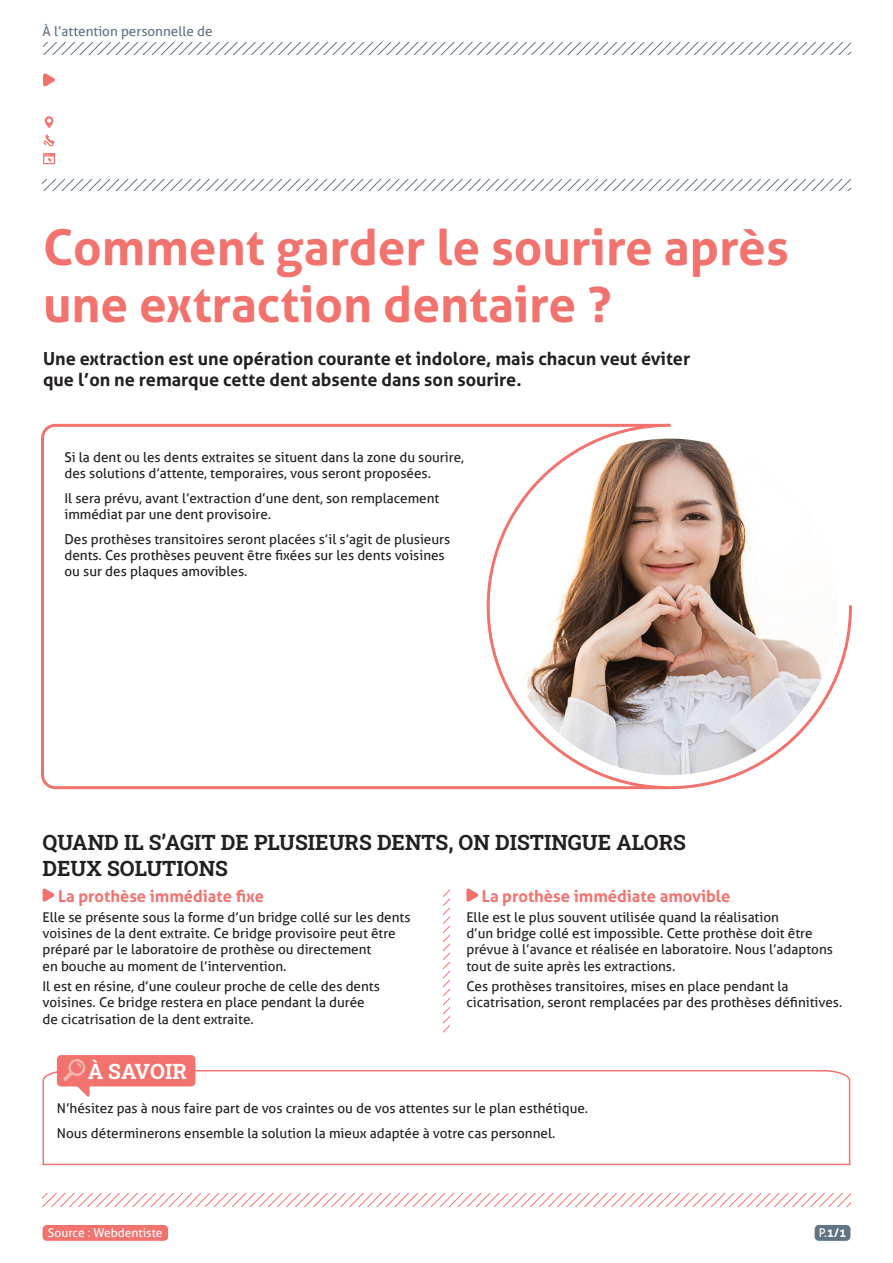
<style>
.page{position:relative;width:893px;height:1263px;background:#fff}
.page>*{position:absolute;margin:0;border:0;box-sizing:border-box;transform-origin:0 0}
.t1{font:700 49.5px/57px "Aller";color:#f2726e}
.t2{font:700 21px/25.2px "Roboto Slab";color:#231f20}
.t3{font:700 21px "Roboto Slab";color:#fff}
.t4{font:700 18px/21.6px "Aller";color:#231f20}
.t5{font:700 16.5px "Aller";color:#f2726e}
.t6{font:13.5px/16.2px "Aller";color:#231f20}
.t7{font:13.5px "Aller";color:#607484}
.t8{font:12px "Aller";color:#fff}
.t9{font:700 12px "Aller";color:#fff}
.s1{font-weight:400}
</style>
<div class="page">
<svg style="left:43px;top:888px;width:12px;height:14px"></svg>
<svg style="left:466px;top:888px;width:13px;height:14px"></svg>
<svg style="left:43px;top:43px;width:808px;height:11px"></svg>
<svg style="left:43px;top:179px;width:807px;height:11px"></svg>
<svg style="left:43px;top:73px;width:12px;height:14px"></svg>
<svg style="left:43px;top:153px;width:12px;height:11px"></svg>
<svg style="left:43px;top:134px;width:12px;height:13px"></svg>
<svg style="left:45px;top:116px;width:8px;height:12px"></svg>
<svg style="left:41px;top:423px;width:444px;height:367px"></svg>
<svg style="left:485px;top:423px;width:367px;height:367px"></svg>
<div style="left:815px;top:1225px;width:35px;height:16px;background:#607484;border-radius:4px"></div>
<div style="left:43px;top:1225px;width:125px;height:16px;background:#f2726e;border-radius:4px"></div>
<svg style="left:43px;top:1194px;width:807px;height:12px"></svg>
<svg style="left:443px;top:888px;width:7px;height:144px"></svg>
<img style="left:501px;top:439px;width:337px;height:336px;border-radius:168px">
<svg style="left:42px;top:1069px;width:809px;height:97px"></svg>
<hr style="left:43px;top:1164px;width:807px;height:1px;background:#f2726e">
<div style="left:57px;top:1055px;width:138px;height:31px;background:#f2726e;border-radius:4px"></div>
<svg style="left:63px;top:1059px;width:27px;height:38px"></svg>
<p class="t7" style="left:43px;top:23px;width:172px">À l’attention personnelle de</p>
<h1 class="t1" style="left:43px;top:218px;width:747px">Comment garder le sourire après une extraction dentaire ?</h1>
<h3 class="t4" style="left:43px;top:347px;width:649px">Une extraction est une opération courante et indolore, mais chacun veut éviter que l’on ne remarque cette dent absente dans son sourire.</h3>
<p class="t6" style="left:64px;top:449px;width:401px">Si la dent ou les dents extraites se situent dans la zone du sourire, des solutions d’attente, temporaires, vous seront proposées.</p>
<p class="t6" style="left:64px;top:490px;width:376px">Il sera prévu, avant l’extraction d’une dent, son remplacement immédiat par une dent provisoire.</p>
<p class="t6" style="left:64px;top:531px;width:387px">Des prothèses transitoires seront placées s’il s’agit de plusieurs dents. Ces prothèses peuvent être fixées sur les dents voisines ou sur des plaques amovibles.</p>
<h2 class="t2" style="left:43px;top:829px;width:645px">QUAND IL S’AGIT DE PLUSIEURS DENTS, ON DISTINGUE ALORS<br>DEUX SOLUTIONS</h2>
<p class="t5" style="left:58px;top:885px;width:208px">La prothèse immédiate fixe</p>
<p class="t6" style="left:43px;top:909px;width:369px">Elle se présente sous la forme d’un bridge collé sur les dents voisines de la dent extraite. Ce bridge provisoire peut être préparé par le laboratoire de prothèse ou directement<br>en bouche au moment de l’intervention.</p>
<p class="t6" style="left:43px;top:978px;width:339px">Il est en résine, d’une couleur proche de celle des dents voisines. Ce bridge restera en place pendant la durée de cicatrisation de la dent extraite.</p>
<p class="t5" style="left:482px;top:885px;width:250px">La prothèse immédiate amovible</p>
<p class="t6" style="left:466px;top:909px;width:368px">Elle est le plus souvent utilisée quand la réalisation<br>d’un bridge collé est impossible. Cette prothèse doit être prévue à l’avance et réalisée en laboratoire. Nous l’adaptons tout de suite après les extractions.</p>
<p class="t6" style="left:466px;top:978px;width:377px">Ces prothèses transitoires, mises en place pendant la cicatrisation, seront remplacées par des prothèses définitives.</p>
<h2 class="t3" style="left:88px;top:1056px;width:101px">À SAVOIR</h2>
<p class="t6" style="left:57px;top:1096px;width:533px;line-height:24.8px">N’hésitez pas à nous faire part de vos craintes ou de vos attentes sur le plan esthétique.<br>Nous déterminerons ensemble la solution la mieux adaptée à votre cas personnel.</p>
<p class="t8" style="left:48px;top:1225px;width:116px">Source : Webdentiste</p>
<p class="t9" style="left:819px;top:1225px;width:29px"><span class="s1">P.</span>1/1</p>
</div>
